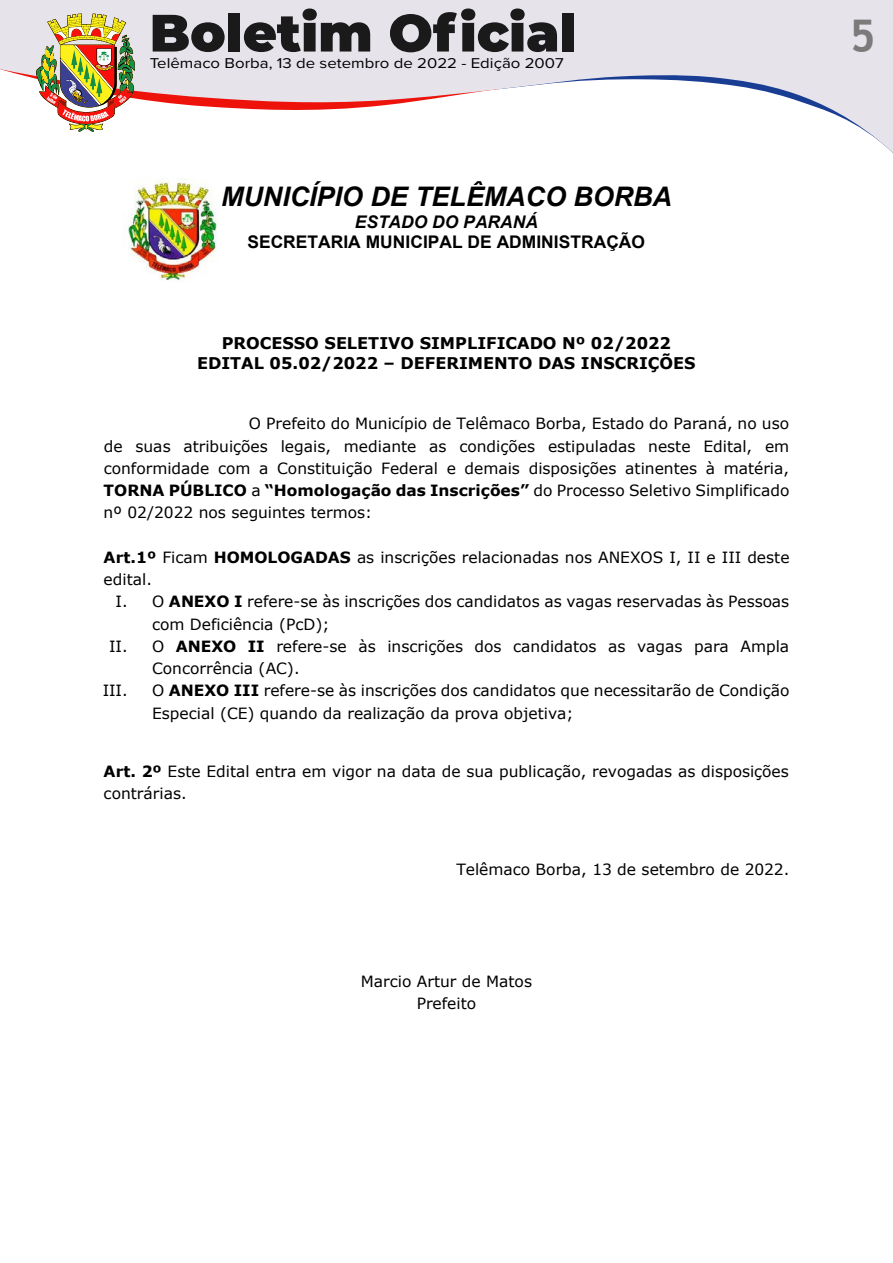
<style>
.page{position:relative;width:893px;height:1263px;background:#fff}
.page>*{position:absolute;margin:0;border:0;box-sizing:border-box;transform-origin:0 0}
.t1{font:700 45px "Trebuchet MS";color:#7c7b7b}
.t2{font:italic 700 26.85px "Arial";color:#000}
.t3{font:700 17.4px "Arial";color:#000}
.t4{font:italic 700 17.4px "Arial";color:#000}
.t5{font:700 16.05px/20.2px "Verdana";color:#000;text-align:center}
.t6{font:15.45px/22.2px "Verdana";color:#000}
.t7{font:14.7px "Proxima Nova";color:#000;scale:1.14 1}
.s1{font-weight:700}
</style>
<div class="page">
<div style="left:0;top:0;width:893px;height:9px;background:#e6e3eb"></div>
<svg style="left:0;top:9px;width:893px;height:144px"></svg>
<img style="left:127px;top:178px;width:91px;height:102px">
<p class="t7" style="left:150px;top:53px;width:365px">Telêmaco Borba, 13 de setembro de 2022 - Edição 2007</p>
<h2 class="t2" style="left:221px;top:178px;width:452px">MUNICÍPIO DE TELÊMACO BORBA</h2>
<p class="t4" style="left:355px;top:210px;width:185px">ESTADO DO PARANÁ</p>
<p class="t3" style="left:247px;top:230px;width:399px">SECRETARIA MUNICIPAL DE ADMINISTRAÇÃO</p>
<p class="t5" style="left:197px;top:333px;width:500px">PROCESSO SELETIVO SIMPLIFICADO Nº 02/2022<br>EDITAL 05.02/2022 – DEFERIMENTO DAS INSCRIÇÕES</p>
<p class="t6" style="left:104px;top:412px;width:687px;text-align:justify;text-indent:145px">O Prefeito do Município de Telêmaco Borba, Estado do Paraná, no uso de suas atribuições legais, mediante as condições estipuladas neste Edital, em conformidade com a Constituição Federal e demais disposições atinentes à matéria, <span class="s1">TORNA PÚBLICO</span> a <span class="s1">“Homologação das Inscrições”</span> do Processo Seletivo Simplificado nº 02/2022 nos seguintes termos:</p>
<p class="t6" style="left:104px;top:546px;width:687px"><span class="s1">Art.1º</span> Ficam <span class="s1">HOMOLOGADAS</span> as inscrições relacionadas nos ANEXOS I, II e III deste edital.</p>
<p class="t6" style="left:116px;top:591px;width:675px">I. O <span class="s1">ANEXO I</span> refere-se às inscrições dos candidatos as vagas reservadas às Pessoas</p>
<p class="t6" style="left:152px;top:613px;width:179px">com Deficiência (PcD);</p>
<p class="t6" style="left:109px;top:635px;width:682px">II. O <span class="s1">ANEXO II</span> refere-se às inscrições dos candidatos as vagas para Ampla</p>
<p class="t6" style="left:152px;top:657px;width:149px">Concorrência (AC).</p>
<p class="t6" style="left:103px;top:680px;width:26px">III.</p>
<p class="t6" style="left:152px;top:679px;width:639px">O <span class="s1">ANEXO III</span> refere-se às inscrições dos candidatos que necessitarão de Condição<br>Especial (CE) quando da realização da prova objetiva;</p>
<p class="t6" style="left:104px;top:760px;width:687px"><span class="s1">Art. 2º</span> Este Edital entra em vigor na data de sua publicação, revogadas as disposições contrárias.</p>
<p class="t6" style="left:456px;top:858px;width:334px">Telêmaco Borba, 13 de setembro de 2022.</p>
<p class="t6" style="left:361px;top:970px;width:173px;text-align:center">Marcio Artur de Matos<br>Prefeito</p>
<h1 class="t1" style="left:850px;top:8px;width:28px">5</h1>
</div>
